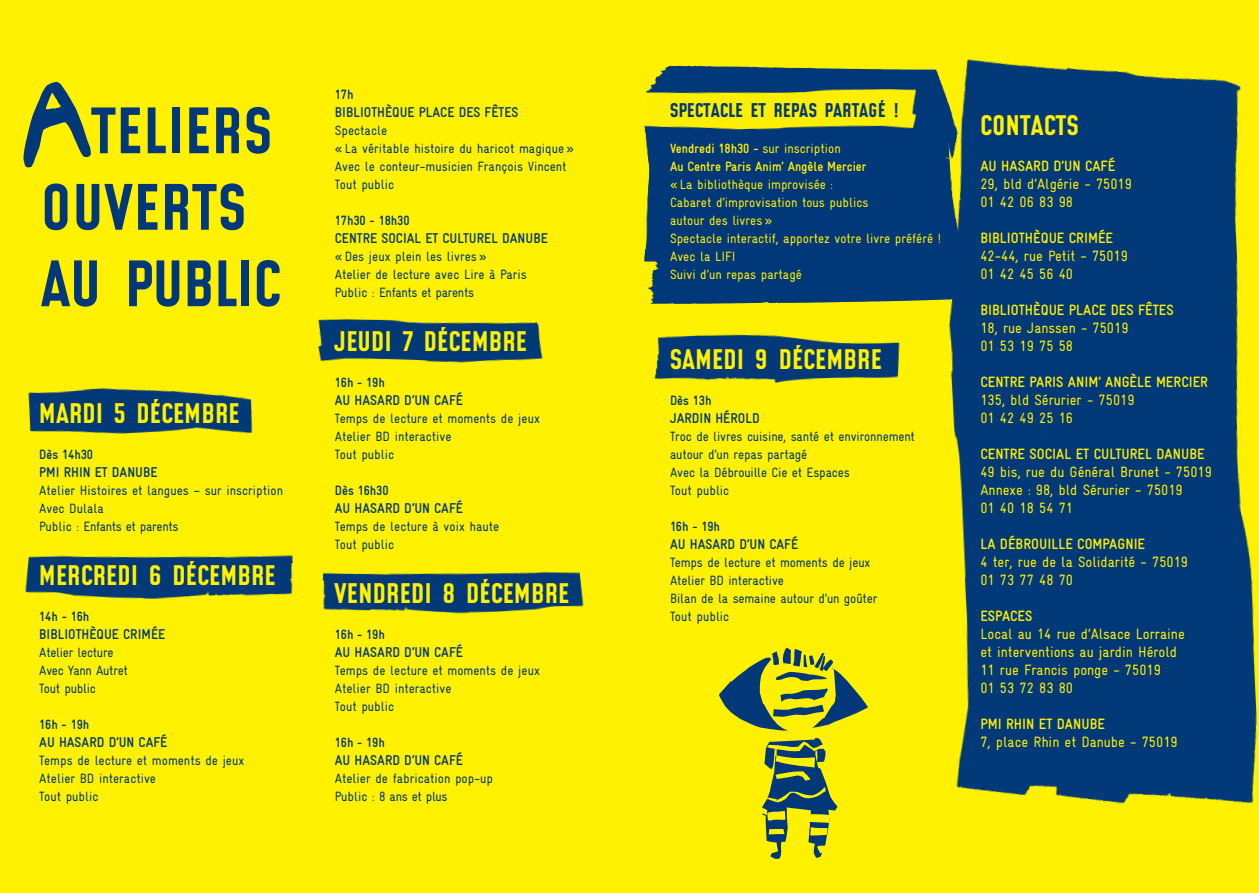
<style>
.page{position:relative;width:1259px;height:893px;background:#fff101}
.page>*{position:absolute;margin:0;border:0;box-sizing:border-box;transform-origin:0 0}
.t1{font:69.3px/76.5px "ORDINAIRE";letter-spacing:.03em;color:#013879}
.t2{font:30px "ORDINAIRE";letter-spacing:.02em;color:#fff101}
.t3{font:21px "ORDINAIRE";letter-spacing:.02em;color:#013879}
.t4{font:15px/18px "Gravur Condensed";color:#fff101}
.t5{font:700 15px "Gravur Condensed";color:#fff101}
.t6{font:700 14.25px "Gravur Condensed";color:#013879}
.t7{font:13.5px/18px "Gravur Condensed";color:#013879}
.t8{font:13.5px/18px "Gravur Condensed";color:#fff101}
.t9{font:700 13.5px "Gravur Condensed";color:#013879}
.t10{font:700 13.5px/18px "Gravur Condensed";color:#fff101}
.t11{font:13.5px/18px "Gravur Condensed";letter-spacing:-.02em;color:#013879}
.s1{font-weight:400}
</style>
<div class="page">
<img style="left:25px;top:555px;width:268px;height:44px">
<img style="left:318px;top:319px;width:225px;height:44px">
<img style="left:654px;top:334px;width:246px;height:49px">
<img style="left:28px;top:388px;width:225px;height:46px">
<div style="left:644px;top:65px;width:270px;height:239px;background:#013879"></div>
<img style="left:914px;top:59px;width:100px;height:736px">
<img style="left:1014px;top:64px;width:243px;height:740px">
<img style="left:322px;top:571px;width:262px;height:43px">
<img style="left:644px;top:89px;width:280px;height:43px">
<img style="left:23px;top:81px;width:68px;height:87px">
<img style="left:719px;top:647px;width:149px;height:84px">
<img style="left:762px;top:739px;width:76px;height:120px">
<h1 class="t1" style="left:41px;top:90px;width:240px;text-indent:51px">TELIERS<br>OUVERTS<br>AU PUBLIC</h1>
<h2 class="t2" style="left:39px;top:396px;width:202px">MARDI 5 DÉCEMBRE</h2>
<p class="t9" style="left:39px;top:447px;width:55px">DÈS 14H30</p>
<p class="t6" style="left:39px;top:464px;width:120px">PMI RHIN ETDANUBE</p>
<p class="t7" style="left:39px;top:481px;width:245px">Atelier Histoires et langues – sur inscription<br>Avec Dulala<br>Public : Enfants et parents</p>
<h2 class="t2" style="left:39px;top:558px;width:238px">MERCREDI 6 DÉCEMBRE</h2>
<p class="t9" style="left:39px;top:609px;width:52px">14H - 16H</p>
<p class="t6" style="left:39px;top:626px;width:120px">BIBLIOTHÈQUE CRIMÉE</p>
<p class="t11" style="left:39px;top:643px;width:90px">Atelier lecture<br>Avec Yann Autret<br>Tout public</p>
<p class="t9" style="left:39px;top:717px;width:51px">16H - 19H</p>
<p class="t6" style="left:39px;top:734px;width:36px">AU HASAR</p>
<p class="t6" style="left:97px;top:734px;width:71px">D D’UN CAFÉ</p>
<p class="t7" style="left:39px;top:751px;width:206px">Temps de lecture et moments de jeux<br>Atelier BD interactive<br>Tout public</p>
<p class="t9" style="left:335px;top:87px;width:20px">17H</p>
<p class="t6" style="left:335px;top:104px;width:98px">BIBLIOTHÈQUE PLACE</p>
<p class="t6" style="left:459px;top:104px;width:15px">DESF</p>
<p class="t6" style="left:491px;top:104px;width:21px">ÊTES</p>
<p class="t7" style="left:335px;top:121px;width:241px">Spectacle<br>«La véritable histoire du haricot magique»<br>Avec le conteur-musicien François Vincent<br>Tout public</p>
<p class="t9" style="left:335px;top:213px;width:76px">17H30 - 18H30</p>
<p class="t6" style="left:335px;top:230px;width:214px">CENTRE SOCIAL ET CULTU REL DANUBE</p>
<p class="t7" style="left:335px;top:247px;width:194px">«Des jeux plein les livres»<br>Atelier de lecture avec Lire à Paris<br>Public : Enfants et parents</p>
<h2 class="t2" style="left:335px;top:324px;width:193px">JEUDI 7 DÉCEMBRE</h2>
<p class="t9" style="left:335px;top:375px;width:51px">16H - 19H</p>
<p class="t6" style="left:335px;top:392px;width:36px">AU HASAR</p>
<p class="t6" style="left:392px;top:392px;width:71px">D D’UN CAFÉ</p>
<p class="t7" style="left:335px;top:409px;width:206px">Temps de lecture et moments de jeux<br>Atelier BD interactive<br>Tout public</p>
<p class="t9" style="left:335px;top:483px;width:55px">DÈS 16H30</p>
<p class="t6" style="left:335px;top:500px;width:36px">AU HASAR</p>
<p class="t6" style="left:392px;top:500px;width:71px">D D’UN CAFÉ</p>
<p class="t7" style="left:335px;top:517px;width:166px">Temps de lecture à voix haute<br>Tout public</p>
<h2 class="t2" style="left:335px;top:576px;width:236px">VENDREDI 8 DÉCEMBRE</h2>
<p class="t9" style="left:335px;top:627px;width:51px">16H - 19H</p>
<p class="t6" style="left:335px;top:644px;width:36px">AU HASAR</p>
<p class="t6" style="left:392px;top:644px;width:71px">D D’UN CAFÉ</p>
<p class="t7" style="left:335px;top:661px;width:206px">Temps de lecture et moments de jeux<br>Atelier BD interactive<br>Tout public</p>
<p class="t9" style="left:335px;top:735px;width:51px">16H - 19H</p>
<p class="t6" style="left:335px;top:752px;width:36px">AU HASAR</p>
<p class="t6" style="left:392px;top:752px;width:71px">D D’UN CAFÉ</p>
<p class="t7" style="left:335px;top:769px;width:160px">Atelier de fabrication pop-up<br>Public : 8 ans et plus</p>
<h3 class="t3" style="left:670px;top:98px;width:230px">SPECTACLE ET REPAS PARTAGÉ !</h3>
<p class="t10" style="left:670px;top:139px;width:198px">VENDREDI 18H30 - <span class="s1">sur inscription<br></span>AU CENTRE PARIS ANIM’ ANGÈLE MERCIER</p>
<p class="t8" style="left:670px;top:175px;width:273px">«La bibliothèque improvisée :<br>Cabaret d’improvisation tous publics<br>autour des livres»<br>Spectacle interactif, apportez votre livre préféré !<br>Avec la LIFI<br>Suivi d’un repas partagé</p>
<h2 class="t2" style="left:670px;top:342px;width:148px">SAMEDI 9 DÉCEMBRE</h2>
<p class="t9" style="left:670px;top:393px;width:43px">DÈS 13H</p>
<p class="t6" style="left:670px;top:410px;width:89px">JARDINH ÉROLD</p>
<p class="t7" style="left:670px;top:427px;width:246px">Troc de livres cuisine, santé et environnement autour d’un repas partagé<br>Avec la Débrouille Cie et Espaces<br>Tout public</p>
<p class="t9" style="left:670px;top:519px;width:51px">16H - 19H</p>
<p class="t6" style="left:670px;top:536px;width:36px">AU HASAR</p>
<p class="t6" style="left:727px;top:536px;width:71px">D D’UN CAFÉ</p>
<p class="t7" style="left:670px;top:553px;width:209px">Temps de lecture et moments de jeux<br>Atelier BD interactive<br>Bilan de la semaine autour d’un goûter<br>Tout public</p>
<h2 class="t2" style="left:980px;top:108px;width:100px">CONTACTS</h2>
<p class="t5" style="left:980px;top:158px;width:136px">AUHASARDD’UN CAFÉ</p>
<p class="t4" style="left:980px;top:175px;width:153px">29, bld d’Algérie - 75019<br>01 42 06 83 98</p>
<p class="t5" style="left:980px;top:229px;width:39px">BIBLIOTHÈQU</p>
<p class="t5" style="left:1057px;top:229px;width:58px">E CRIMÉE</p>
<p class="t4" style="left:980px;top:247px;width:149px">42-44, rue Petit - 75019<br>01 42 45 56 40</p>
<p class="t5" style="left:980px;top:301px;width:39px">BIBLIOTHÈQU</p>
<p class="t5" style="left:1057px;top:301px;width:84px">E PLACE D ES FÊT</p>
<p class="t5" style="left:1158px;top:301px;width:16px">ES</p>
<p class="t4" style="left:980px;top:319px;width:150px">18, rue Janssen - 75019<br>01 53 19 75 58</p>
<p class="t5" style="left:980px;top:373px;width:229px">CENTRE PARIS ANIM’ ANGÈLE M ERCIER</p>
<p class="t4" style="left:980px;top:391px;width:156px">135, bld Sérurier - 75019<br>01 42 49 25 16</p>
<p class="t5" style="left:980px;top:445px;width:226px">CENTRE SOCIAL ET CULTU REL DANUBE</p>
<p class="t4" style="left:980px;top:463px;width:233px">49 bis, rue du Général Brunet - 75019<br>Annexe : 98, bld Sérurier - 75019<br>01 40 18 54 71</p>
<p class="t5" style="left:980px;top:535px;width:166px">LA DÉBROU ILLE COMPAGNIE</p>
<p class="t4" style="left:980px;top:553px;width:209px">4 ter, rue de la Solidarité - 75019<br>01 73 77 48 70</p>
<p class="t5" style="left:980px;top:607px;width:15px">ESPACES</p>
<p class="t4" style="left:980px;top:625px;width:206px">Local au 14 rue d’Alsace Lorraine et interventions au jardin Hérold<br>11 rue Francis ponge - 75019<br>01 53 72 83 80</p>
<p class="t5" style="left:980px;top:715px;width:125px">PMI RHIN ET DANUBE</p>
<p class="t4" style="left:980px;top:733px;width:199px">7, place Rhin et Danube - 75019</p>
</div>
